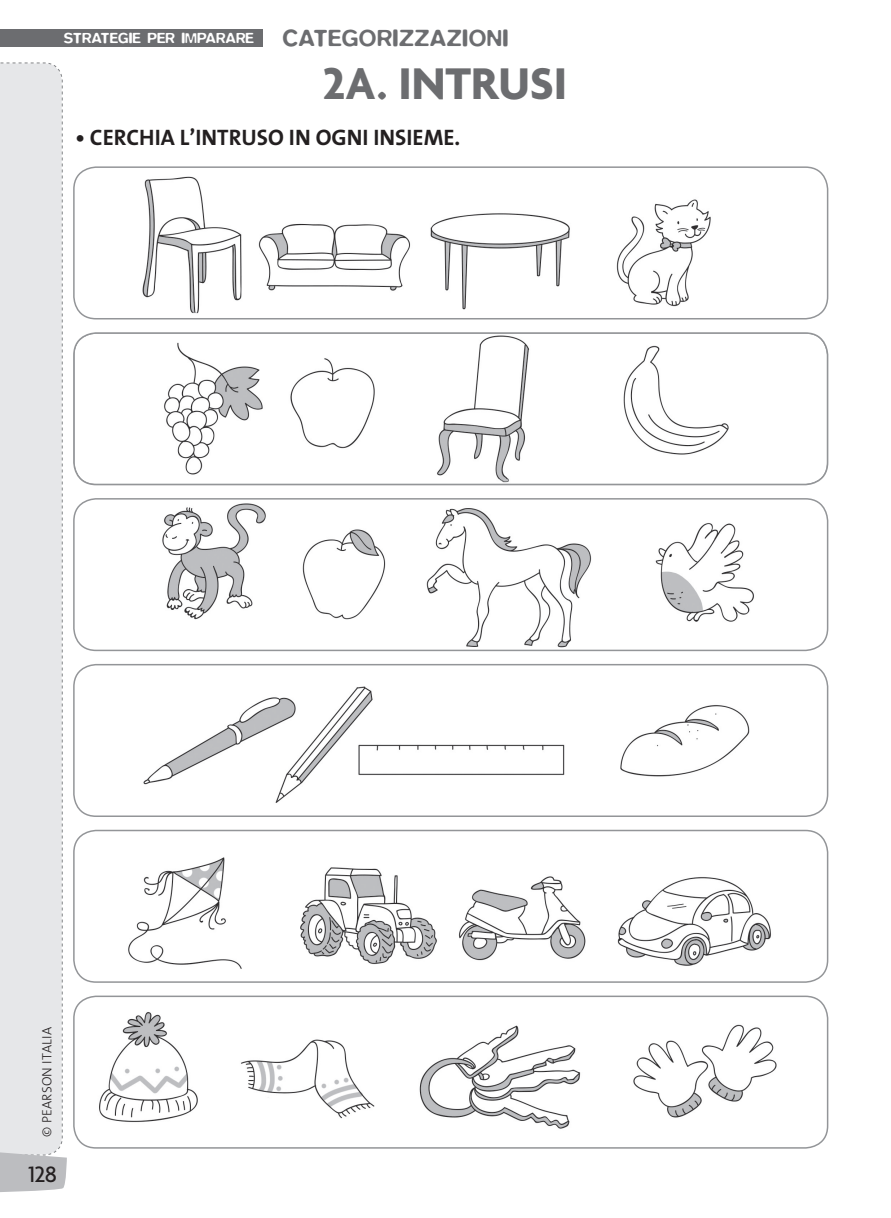
<style>
.page{position:relative;width:891px;height:1218px;background:#fff}
.page>*{position:absolute;margin:0;border:0;box-sizing:border-box;transform-origin:0 0}
.t1{font:700 48px "Agenda";color:#6c6d70}
.t2{font:500 24px "Blur";letter-spacing:.02em;color:#6c6d70}
.t3{font:500 24px "Agenda";color:#231f20}
.t4{font:700 22.5px "The Sans";color:#231f20}
.t5{font:500 15px "Blur";letter-spacing:.01em;color:#fff}
.t6{font:300 13.5px "The Sans";letter-spacing:.01em;color:#231f20}
</style>
<div class="page">
<div style="left:0;top:29px;width:262px;height:17px;background:#6c6d70"></div>
<div style="left:0;top:62px;width:63px;height:1077px;background:#e6e7e9"></div>
<svg style="left:0;top:1139px;width:67px;height:53px;background:#cbcccf"></svg>
<img style="left:75px;top:167px;width:752px;height:152px">
<div style="left:73px;top:166px;width:755px;height:153px;border:2px solid #939598;border-radius:22px"></div>
<svg style="left:74px;top:333px;width:753px;height:152px"></svg>
<div style="left:73px;top:332px;width:755px;height:153px;border:2px solid #939598;border-radius:22px"></div>
<img style="left:74px;top:499px;width:753px;height:151px">
<div style="left:73px;top:498px;width:755px;height:153px;border:2px solid #939598;border-radius:22px"></div>
<img style="left:74px;top:665px;width:753px;height:151px">
<div style="left:73px;top:664px;width:755px;height:153px;border:2px solid #939598;border-radius:22px"></div>
<img style="left:74px;top:830px;width:753px;height:152px">
<div style="left:73px;top:830px;width:755px;height:153px;border:2px solid #939598;border-radius:22px"></div>
<img style="left:74px;top:996px;width:753px;height:150px">
<div style="left:73px;top:996px;width:755px;height:153px;border:2px solid #939598;border-radius:22px"></div>
<p class="t5" style="left:64px;top:30px;width:192px">STRATEGIE PER IMPARARE</p>
<p class="t2" style="left:282px;top:24px;width:227px">CATEGORIZZAZIONI</p>
<p class="t1" style="left:323px;top:54px;width:246px">2A. INTRUSI</p>
<p class="t4" style="left:75px;top:118px;width:386px">• CERCHIA L’INTRUSO IN OGNI INSIEME.</p>
<p class="t6" style="left:36px;top:1137px;width:111px;rotate:-90deg">© PEARSON ITALIA</p>
<p class="t3" style="left:29px;top:1160px;width:30px">128</p>
</div>
